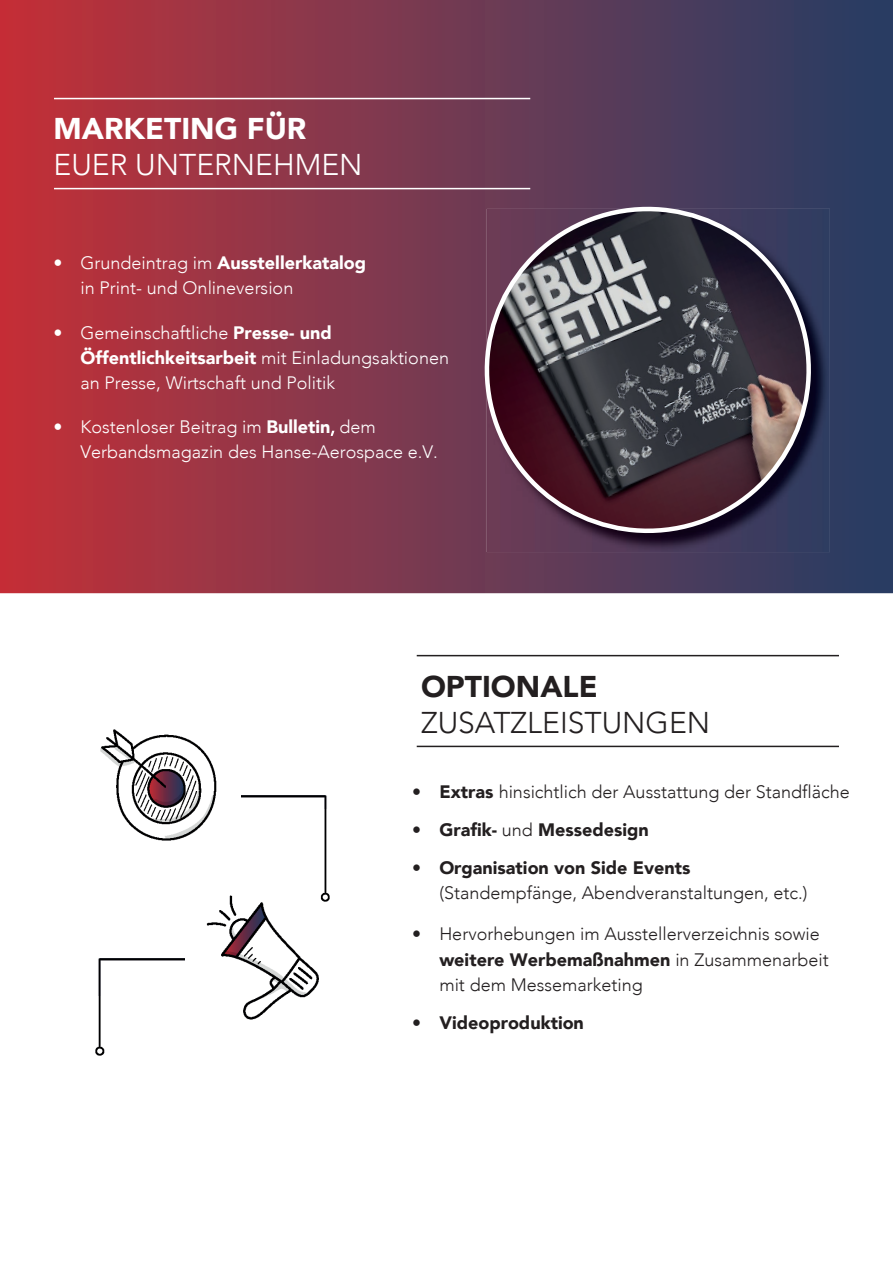
<style>
.page{position:relative;width:893px;height:1263px;background:#fff}
.page>*{position:absolute;margin:0;border:0;box-sizing:border-box;transform-origin:0 0}
.t1{font:300 30px "Avenir";color:#231f20}
.t2{font:300 30px "Avenir";color:#fff}
.t3{font:900 30px "Avenir";color:#fff}
.t4{font:900 30px "Avenir";color:#231f20}
.t5{font:300 18px/25.2px "Avenir";color:#fff}
.t6{font:300 18px/25.2px "Avenir";color:#231f20}
.t7{font:900 18px "Avenir";color:#231f20}
.s1{font-weight:900}
.s2{font-weight:300}
</style>
<div class="page">
<svg style="left:0;top:0;width:893px;height:593px;background:#80374c"></svg>
<hr style="left:54px;top:188px;width:476px;height:1px;background:#fff">
<hr style="left:417px;top:746px;width:422px;height:1px;background:#231f20">
<hr style="left:54px;top:98px;width:476px;height:1px;background:#fff">
<hr style="left:417px;top:655px;width:422px;height:1px;background:#231f20">
<img style="left:241px;top:795px;width:86px;height:14px">
<img style="left:98px;top:958px;width:86px;height:38px">
<img style="left:320px;top:809px;width:10px;height:92px">
<img style="left:96px;top:996px;width:9px;height:60px">
<img style="left:206px;top:895px;width:113px;height:125px">
<img style="left:100px;top:730px;width:117px;height:110px">
<svg style="left:466px;top:188px;width:364px;height:364px;background:#4f4151"></svg>
<h1 class="t3" style="left:54px;top:102px;width:254px">MARKETING FÜR</h1>
<h1 class="t2" style="left:54px;top:147px;width:310px">EUER UNTERNEHMEN</h1>
<p class="t5" style="left:81px;top:250px;width:287px;text-indent:-27px">• Grundeintrag im <span class="s1">Ausstellerkatalog </span>in Print- und Onlineversion</p>
<p class="t5" style="left:81px;top:320px;width:370px;text-indent:-27px">• Gemeinschaftliche <span class="s1">Presse- und<br>Öffentlichkeitsarbeit</span> mit Einladungsaktionen an Presse, Wirtschaft und Politik</p>
<p class="t5" style="left:81px;top:414px;width:359px;text-indent:-27px">• Kostenloser Beitrag im <span class="s1">Bulletin</span>, dem<br>Verbandsmagazin des Hanse-Aerospace e.V.</p>
<h1 class="t4" style="left:421px;top:661px;width:178px">OPTIONALE</h1>
<h1 class="t1" style="left:421px;top:705px;width:291px">ZUSATZLEISTUNGEN</h1>
<p class="t6" style="left:412px;top:779px;width:439px"><span class="s1">• Extras</span> hinsichtlich der Ausstattung der Standfläche</p>
<p class="t7" style="left:412px;top:814px;width:238px">• Grafik- <span class="s2">und</span> Messedesign</p>
<p class="t7" style="left:412px;top:852px;width:280px">• Organisation von Side Events</p>
<p class="t6" style="left:439px;top:881px;width:370px">(Standempfänge, Abendveranstaltungen, etc.)</p>
<p class="t6" style="left:439px;top:921px;width:391px;text-indent:-27px"><span class="s1">•</span> Hervorhebungen im Ausstellerverzeichnis sowie <span class="s1">weitere Werbemaßnahmen</span> in Zusammenarbeit mit dem Messemarketing</p>
<p class="t7" style="left:412px;top:1007px;width:173px">• Videoproduktion</p>
</div>
